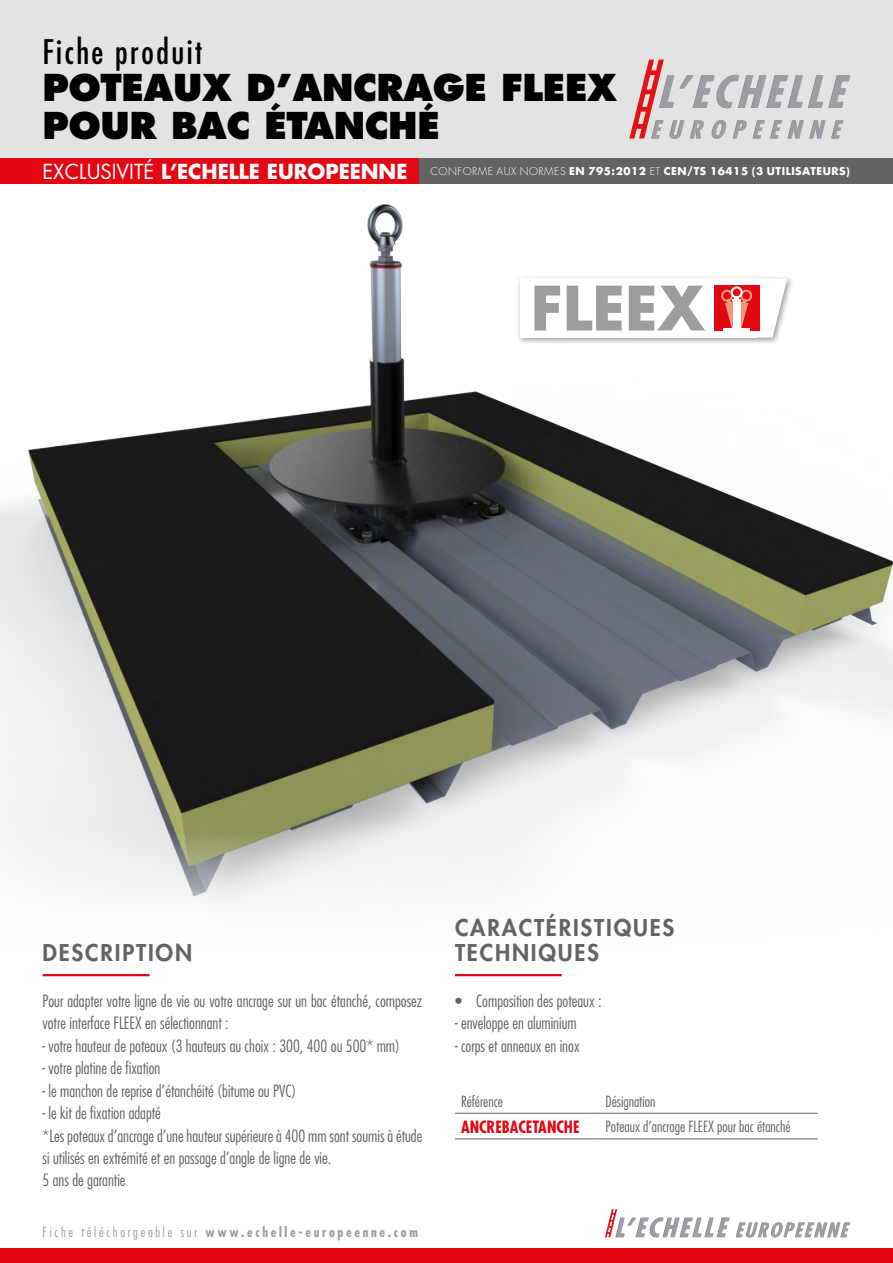
<style>
.page{position:relative;width:893px;height:1263px;background:#fff}
.page>*{position:absolute;margin:0;border:0;box-sizing:border-box;transform-origin:0 0}
.t1{font:800 36px/37.5px "Futura Std";letter-spacing:-.01em;color:#000}
.t2{font:condensed 33px "Futura Std";letter-spacing:.075em;color:#000}
.t3{font:800 22.5px/25.5px "Futura Std";letter-spacing:.08em;color:#646363}
.t4{font:700 20.1px "Futura Std";color:#fff}
.t5{font:300 condensed 16.5px/22.5px "Futura Std";color:#646363}
.t6{font:700 condensed 16.5px "Futura Std";color:#e30613}
.t7{font:300 condensed 15px "Futura Std";color:#646363}
.t8{font:700 condensed 13.5px "Futura Std";letter-spacing:.2em;color:#9d9d9c}
.t9{font:300 condensed 13.5px "Futura Std";letter-spacing:.2em;color:#9d9d9c}
.t10{font:700 10.5px "Futura Std";letter-spacing:.05em;color:#fff}
.s1{font-weight:400}
.s2{font-weight:300}
</style>
<div class="page">
<img style="left:0;top:204px;width:893px;height:698px">
<hr style="left:455px;top:974px;width:107px;height:2px;background:#e30613">
<hr style="left:43px;top:974px;width:107px;height:2px;background:#e30613">
<hr style="left:455px;top:1138px;width:145px;height:1px;background:#646363">
<hr style="left:600px;top:1138px;width:218px;height:1px;background:#646363">
<hr style="left:455px;top:1113px;width:145px;height:1px;background:#646363">
<hr style="left:600px;top:1113px;width:218px;height:1px;background:#646363">
<div style="left:516px;top:274px;width:278px;height:70px;background:#000;opacity:.4"></div>
<div style="left:520px;top:279px;width:237px;height:59px;background:#fff"></div>
<svg style="left:534px;top:286px;width:26px;height:44px"></svg>
<svg style="left:567px;top:286px;width:55px;height:44px"></svg>
<svg style="left:629px;top:279px;width:158px;height:59px"></svg>
<div style="left:0;top:0;width:893px;height:171px;background:#e3e3e3"></div>
<div style="left:0;top:1249px;width:893px;height:14px;background:#e30613"></div>
<svg style="left:605px;top:1209px;width:245px;height:28px"></svg>
<svg style="left:629px;top:60px;width:221px;height:79px"></svg>
<div style="left:0;top:158px;width:422px;height:26px;background:#e30613"></div>
<div style="left:419px;top:158px;width:474px;height:26px;background:#646363"></div>
<h2 class="t2" style="left:43px;top:32px;width:161px">Fiche produit</h2>
<h1 class="t1" style="left:43px;top:69px;width:576px">POTEAUX D’ANCRAGE FLEEX<br>POUR BAC ÉTANCHÉ</h1>
<p class="t4" style="left:43px;top:158px;width:366px"><span class="s1">EXCLUSIVITÉ</span> ’L ECHELLE EUROPEENNE</p>
<p class="t10" style="left:430px;top:164px;width:421px"><span class="s2">CONFORME AUX NORMES</span> EN 795:2012 <span class="s2">ET</span> CEN/TS 16415 (3 UTILISATEURS(</p>
<h3 class="t3" style="left:43px;top:940px;width:151px">DESCRIPTION</h3>
<p class="t5" style="left:43px;top:989px;width:381px">Pour adapter votre ligne de vie ou votre ancrage sur un bac étanché, composez votre interface FLEEX en sélectionnant :</p>
<p class="t5" style="left:43px;top:1034px;width:359px">- votre hauteur de poteaux 3( hauteurs au choix : 300, 400 ou 500* mm(</p>
<p class="t5" style="left:43px;top:1057px;width:381px">- votre platine de fixation<br>le- manchon de reprise ’d étanchéité (bitume ou PVC(<br>le- kit de fixation adapté<br>*Les poteaux ’d ancrage ’d une hauteur supérieure à 400 mm sont soumis à étude si utilisés en extrémité enet passage ’d angle de ligne de vie.<br>5 ans de garantie</p>
<p class="t9" style="left:43px;top:1224px;width:32px">Fiche</p>
<p class="t9" style="left:81px;top:1224px;width:92px">téléchargeable</p>
<p class="t9" style="left:181px;top:1224px;width:18px">sur</p>
<p class="t8" style="left:205px;top:1224px;width:214px">www.echelle-europeenne.com</p>
<h3 class="t3" style="left:455px;top:915px;width:221px">CARACTÉRISTIQUES<br>TECHNIQUES</h3>
<p class="t5" style="left:476px;top:989px;width:127px">Composition des poteaux :</p>
<p class="t5" style="left:455px;top:989px;width:8px">•</p>
<p class="t5" style="left:455px;top:1012px;width:123px">- enveloppe en aluminium</p>
<p class="t5" style="left:455px;top:1034px;width:126px">- corps et anneaux en inox</p>
<p class="t7" style="left:461px;top:1093px;width:43px">Référence</p>
<p class="t6" style="left:461px;top:1116px;width:120px">ANCREBACETANCHE</p>
<p class="t7" style="left:606px;top:1093px;width:51px">Désignation</p>
<p class="t7" style="left:606px;top:1118px;width:186px">Poteaux ’d ancrage FLEEX pour bac étanché</p>
</div>
